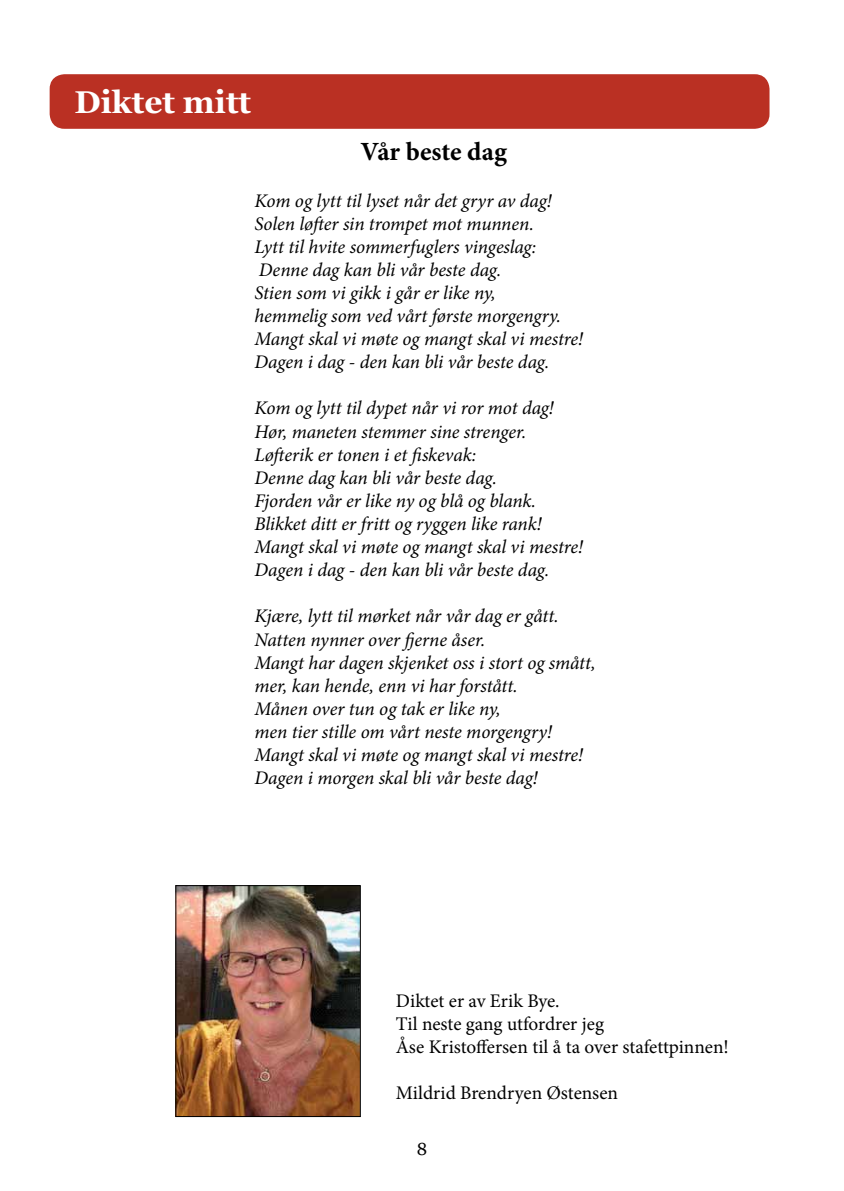
<style>
.page{position:relative;width:844px;height:1191px;background:#fff}
.page>*{position:absolute;margin:0;border:0;box-sizing:border-box;transform-origin:0 0}
.t1{font:700 31.5px "Georgia";color:#fff}
.t2{font:700 26.25px "Minion Pro";color:#000}
.t3{font:italic 19.25px/23.1px "Minion Pro";letter-spacing:-.005em;color:#000}
.t4{font:19.25px/23.1px "Minion Pro";letter-spacing:-.005em;color:#000}
.t5{font:17.5px "Georgia";color:#000}
</style>
<div class="page">
<div style="left:50px;top:74px;width:719px;height:55px;background:#ba3023;border-radius:15px"></div>
<img style="left:177px;top:887px;width:181px;height:228px">
<div style="left:175px;top:885px;width:185px;height:232px;border:1px solid #000"></div>
<h1 class="t1" style="left:74px;top:78px;width:178px">Diktet mitt</h1>
<h2 class="t2" style="left:360px;top:133px;width:148px">Vår beste dag</h2>
<p class="t3" style="left:254px;top:189px;width:330px">Kom og lytt til lyset når det gryr av dag!<br>Solen løfter sin trompet mot munnen.<br>Lytt til hvite sommerfuglers vingeslag:<br>Denne dag kan bli vår beste dag.<br>Stien som vi gikk i går er like ny,<br>hemmelig som ved vårt første morgengry.<br>Mangt skal vi møte og mangt skal vi mestre!<br>Dagen i dag - den kan bli vår beste dag.</p>
<p class="t3" style="left:254px;top:397px;width:330px">Kom og lytt til dypet når vi ror mot dag!<br>Hør, maneten stemmer sine strenger.<br>Løfterik er tonen i et fiskevak:<br>Denne dag kan bli vår beste dag.<br>Fjorden vår er like ny og blå og blank.<br>Blikket ditt er fritt og ryggen like rank!<br>Mangt skal vi møte og mangt skal vi mestre!<br>Dagen i dag - den kan bli vår beste dag.</p>
<p class="t3" style="left:254px;top:605px;width:342px">Kjære, lytt til mørket når vår dag er gått.<br>Natten nynner over fjerne åser.<br>Mangt har dagen skjenket oss i stort og smått, mer, kan hende, enn vi har forstått.<br>Månen over tun og tak er like ny,<br>men tier stille om vårt neste morgengry!<br>Mangt skal vi møte og mangt skal vi mestre!<br>Dagen i morgen skal bli vår beste dag!</p>
<p class="t4" style="left:396px;top:989px;width:334px">Diktet er av Erik Bye.<br>Til neste gang utfordrer jeg<br>Åse Kristoffersen til å ta over stafettpinnen!</p>
<p class="t4" style="left:396px;top:1081px;width:224px">Mildrid Brendryen Østensen</p>
<p class="t5" style="left:416px;top:1136px;width:12px">8</p>
</div>
